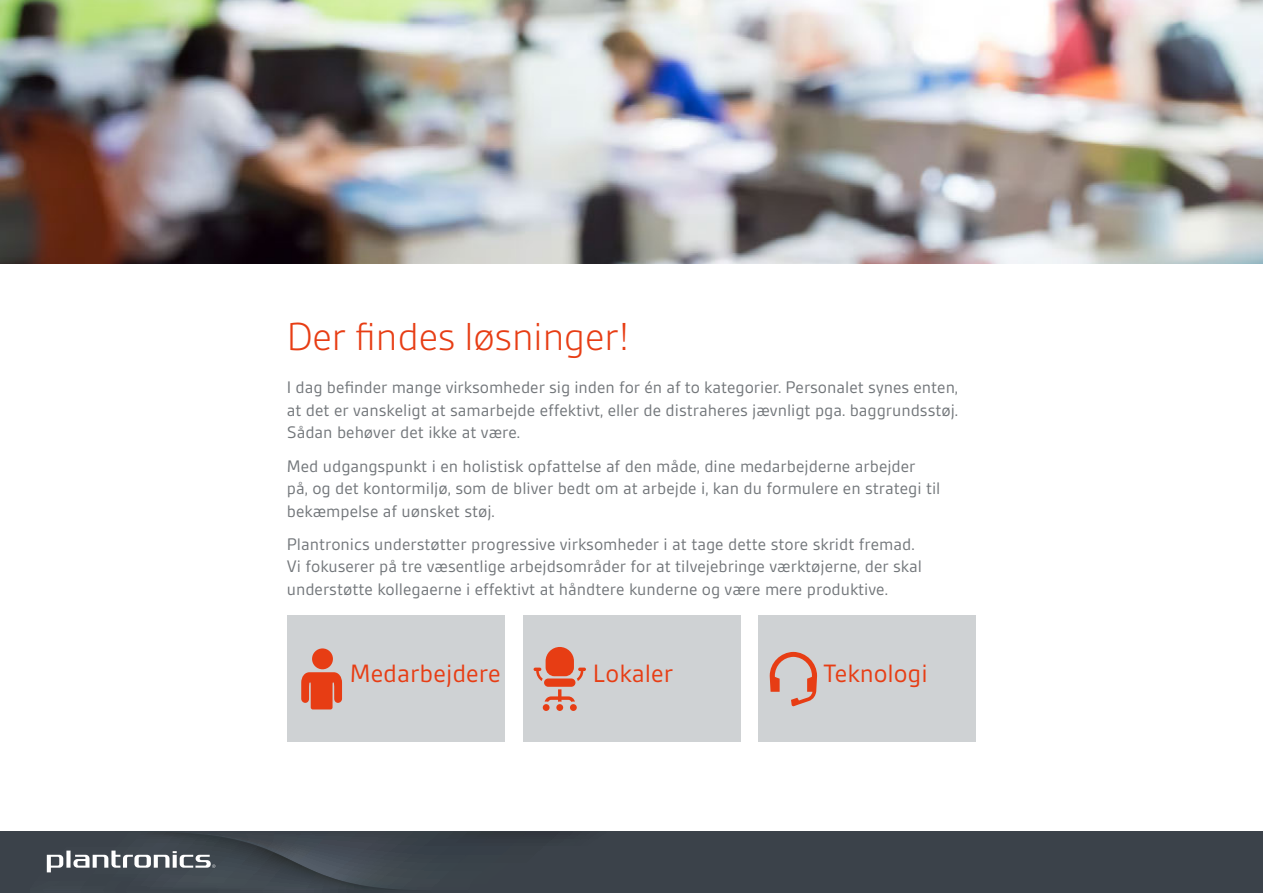
<style>
.page{position:relative;width:1263px;height:893px;background:#fff}
.page>*{position:absolute;margin:0;border:0;box-sizing:border-box;transform-origin:0 0}
.t1{font:300 42px "Gesta";color:#e73d14}
.t2{font:27px "Gesta";color:#e73d14}
.t3{font:18px/22.5px "Gesta";color:#72767a}
</style>
<div class="page">
<img style="left:0;top:0;width:1263px;height:264px">
<svg style="left:0;top:831px;width:1263px;height:62px;background:#3e454d"></svg>
<div style="left:287px;top:616px;width:218px;height:126px;background:#cfd2d4"></div>
<div style="left:523px;top:616px;width:217px;height:126px;background:#cfd2d4"></div>
<div style="left:758px;top:616px;width:218px;height:126px;background:#cfd2d4"></div>
<svg style="left:533px;top:647px;width:53px;height:64px"></svg>
<div style="left:312px;top:648px;width:21px;height:21px;background:#e73d14;border-radius:50%"></div>
<svg style="left:301px;top:672px;width:41px;height:37px;background:#e25533"></svg>
<svg style="left:770px;top:652px;width:47px;height:54px"></svg>
<h1 class="t1" style="left:287px;top:312px;width:345px">Der findes løsninger!</h1>
<p class="t3" style="left:287px;top:376px;width:673px;text-align:justify">I dag befinder mange virksomheder sig inden for én af to kategorier. Personalet synes enten, at det er vanskeligt at samarbejde effektivt, eller de distraheres jævnligt pga. baggrundsstøj.<br>Sådan behøver det ikke at være.</p>
<p class="t3" style="left:287px;top:455px;width:655px">Med udgangspunkt i en holistisk opfattelse af den måde, dine medarbejderne arbejder på, og det kontormiljø, som de bliver bedt om at arbejde i, kan du formulere en strategi til bekæmpelse af uønsket støj.</p>
<p class="t3" style="left:287px;top:533px;width:637px">Plantronics understøtter progressive virksomheder i at tage dette store skridt fremad.<br>Vi fokuserer på tre væsentlige arbejdsområder for at tilvejebringe værktøjerne, der skal understøtte kollegaerne i effektivt at håndtere kunderne og være mere produktive.</p>
<h2 class="t2" style="left:350px;top:659px;width:153px">Medarbejdere</h2>
<h2 class="t2" style="left:593px;top:659px;width:82px">Lokaler</h2>
<h2 class="t2" style="left:823px;top:659px;width:106px">Teknologi</h2>
</div>
